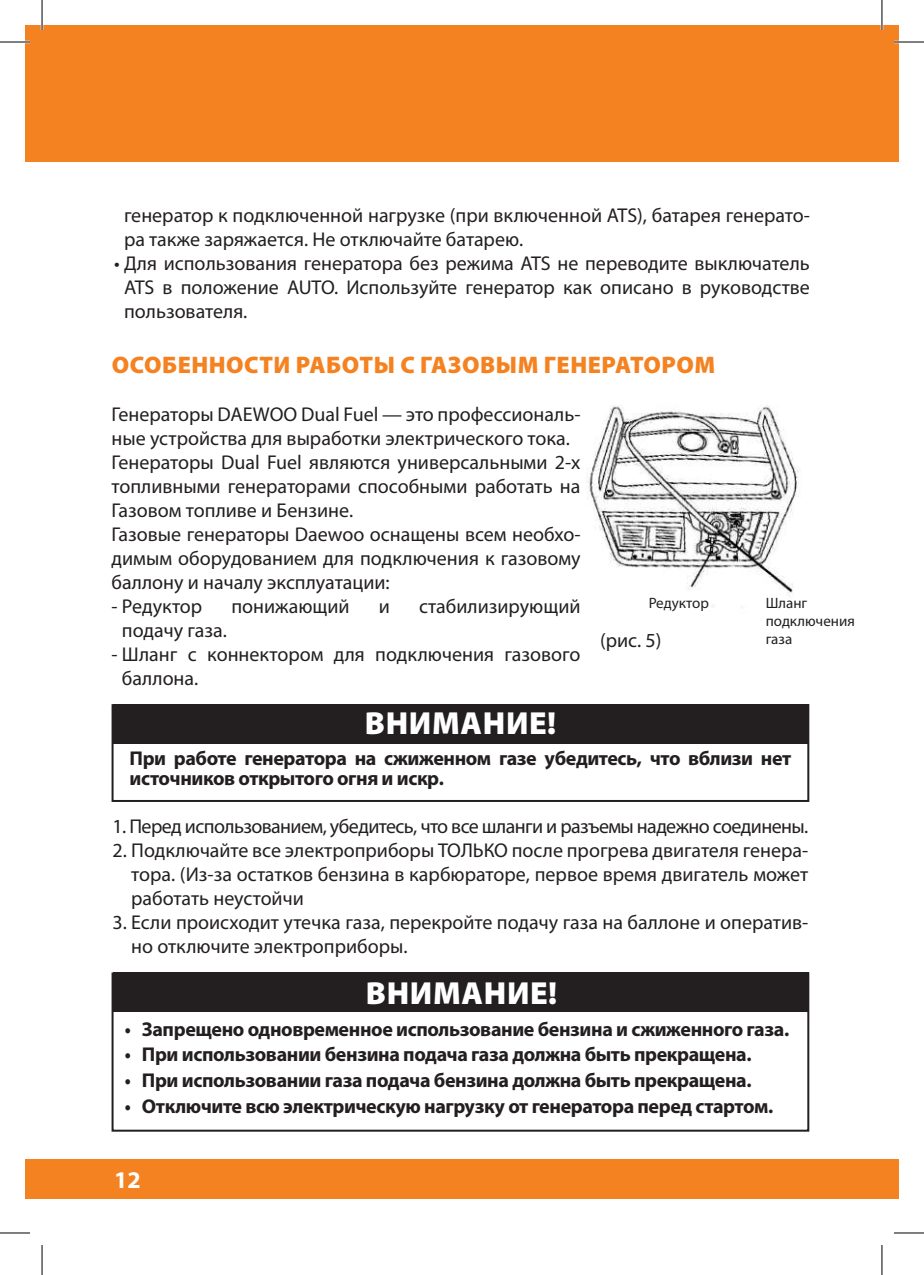
<style>
.page{position:relative;width:924px;height:1275px;background:#fff}
.page>*{position:absolute;margin:0;border:0;box-sizing:border-box;transform-origin:0 0}
.t1{font:900 32px "Myriad Pro";letter-spacing:.02em;color:#fff}
.t2{font:900 24px "Myriad Pro";letter-spacing:.02em;color:#f58220}
.t3{font:700 24px "Myriad Pro";color:#fff}
.t4{font:20px/24px "Myriad Pro";color:#231f20}
.t5{font:700 20px "Myriad Pro";letter-spacing:-.02em;color:#231f20;scale:.9 1}
.t6{font:700 20px/20px "Myriad Pro";letter-spacing:-.02em;color:#231f20}
.t7{font:20px "Myriad Pro";letter-spacing:-.03em;color:#231f20}
.t8{font:15px/18px "Myriad Pro";color:#231f20}
</style>
<div class="page">
<div style="left:25px;top:25px;width:873px;height:136px;background:#f58220"></div>
<div style="left:25px;top:1159px;width:873px;height:40px;background:#f58220"></div>
<img style="left:588px;top:405px;width:213px;height:202px">
<div style="left:111px;top:704px;width:698px;height:98px;border:2px solid #231f20"></div>
<div style="left:113px;top:704px;width:696px;height:40px;background:#231f20"></div>
<div style="left:111px;top:972px;width:698px;height:159px;border:2px solid #231f20"></div>
<div style="left:113px;top:972px;width:696px;height:40px;background:#231f20"></div>
<hr style="left:0;top:41px;width:30px;height:2px;background:#fff">
<hr style="left:893px;top:41px;width:30px;height:2px;background:#fff">
<hr style="left:41px;top:0;width:2px;height:30px;background:#fff">
<hr style="left:880px;top:0;width:2px;height:30px;background:#fff">
<hr style="left:0;top:42px;width:30px;height:1px;background:#000">
<hr style="left:893px;top:42px;width:30px;height:1px;background:#000">
<hr style="left:0;top:1232px;width:30px;height:1px;background:#000">
<hr style="left:893px;top:1232px;width:30px;height:1px;background:#000">
<hr style="left:42px;top:0;width:1px;height:30px;background:#000">
<hr style="left:42px;top:1245px;width:1px;height:30px;background:#000">
<hr style="left:881px;top:0;width:1px;height:30px;background:#000">
<hr style="left:881px;top:1245px;width:1px;height:30px;background:#000">
<p class="t4" style="left:124px;top:203px;width:687px">генератор к подключенной нагрузке (при включенной ATS), батарея генерато&shy;ра также заряжается. Не отключайте батарею.</p>
<p class="t4" style="left:124px;top:251px;width:687px;text-align:justify;text-indent:-10px">• Для использования генератора без режима ATS не переводите выключатель ATS в положение AUTO. Используйте генератор как описано в руководстве пользователя.</p>
<p class="t2" style="left:112px;top:349px;width:604px">ОСОБЕННОСТИ РАБОТЫ С ГАЗОВЫМ ГЕНЕРАТОРОМ</p>
<p class="t4" style="left:111px;top:402px;width:470px">Генераторы DAEWOO Dual Fuel — это профессиональ&shy;ные устройства для выработки электрического тока.<br>Генераторы Dual Fuel являются универсальными 2-х топливными генераторами способными работать на Газовом топливе и Бензине.<br>Газовые генераторы Daewoo оснащены всем необхо&shy;димым оборудованием для подключения к газовому баллону и началу эксплуатации:</p>
<p class="t4" style="left:111px;top:594px;width:92px">- Редуктор</p>
<p class="t4" style="left:231px;top:594px;width:120px">понижающий</p>
<p class="t4" style="left:378px;top:594px;width:13px">и</p>
<p class="t4" style="left:419px;top:594px;width:163px">стабилизирующий</p>
<p class="t4" style="left:122px;top:618px;width:106px">подачу газа.</p>
<p class="t4" style="left:122px;top:642px;width:460px;text-indent:-10px">- Шланг с коннектором для подключения газового баллона.</p>
<p class="t8" style="left:648px;top:593px;width:62px">Редуктор</p>
<p class="t4" style="left:599px;top:627px;width:63px">(рис. 5)</p>
<p class="t8" style="left:765px;top:593px;width:91px">Шланг подключения газа</p>
<h1 class="t1" style="left:365px;top:702px;width:193px">ВНИМАНИЕ!</h1>
<p class="t6" style="left:129px;top:748px;width:663px">При работе генератора на сжиженном газе убедитесь, что вблизи нет источников открытого огня и искр.</p>
<p class="t7" style="left:112px;top:813px;width:697px">1. Перед использованием, убедитесь, что все шланги и разъемы надежно соединены.</p>
<p class="t4" style="left:131px;top:837px;width:678px;text-align:justify;text-indent:-19px">2. Подключайте все электроприборы ТОЛЬКО после прогрева двигателя генера&shy;тора. (Из-за остатков бензина в карбюраторе, первое время двигатель может работать неустойчи</p>
<p class="t4" style="left:131px;top:909px;width:678px;text-indent:-19px">3. Если происходит утечка газа, перекройте подачу газа на баллоне и оператив&shy;но отключите электроприборы.</p>
<h1 class="t1" style="left:366px;top:972px;width:193px">ВНИМАНИЕ!</h1>
<p class="t5" style="left:125px;top:1015px;width:739px">• Запрещено одновременное использование бензина и сжиженного газа.</p>
<p class="t5" style="left:125px;top:1041px;width:697px">• При использовании бензина подача газа должна быть прекращена.</p>
<p class="t5" style="left:125px;top:1067px;width:697px">• При использовании газа подача бензина должна быть прекращена.</p>
<p class="t5" style="left:125px;top:1092px;width:721px">• Отключите всю электрическую нагрузку от генератора перед стартом.</p>
<p class="t3" style="left:114px;top:1164px;width:28px">12</p>
</div>
